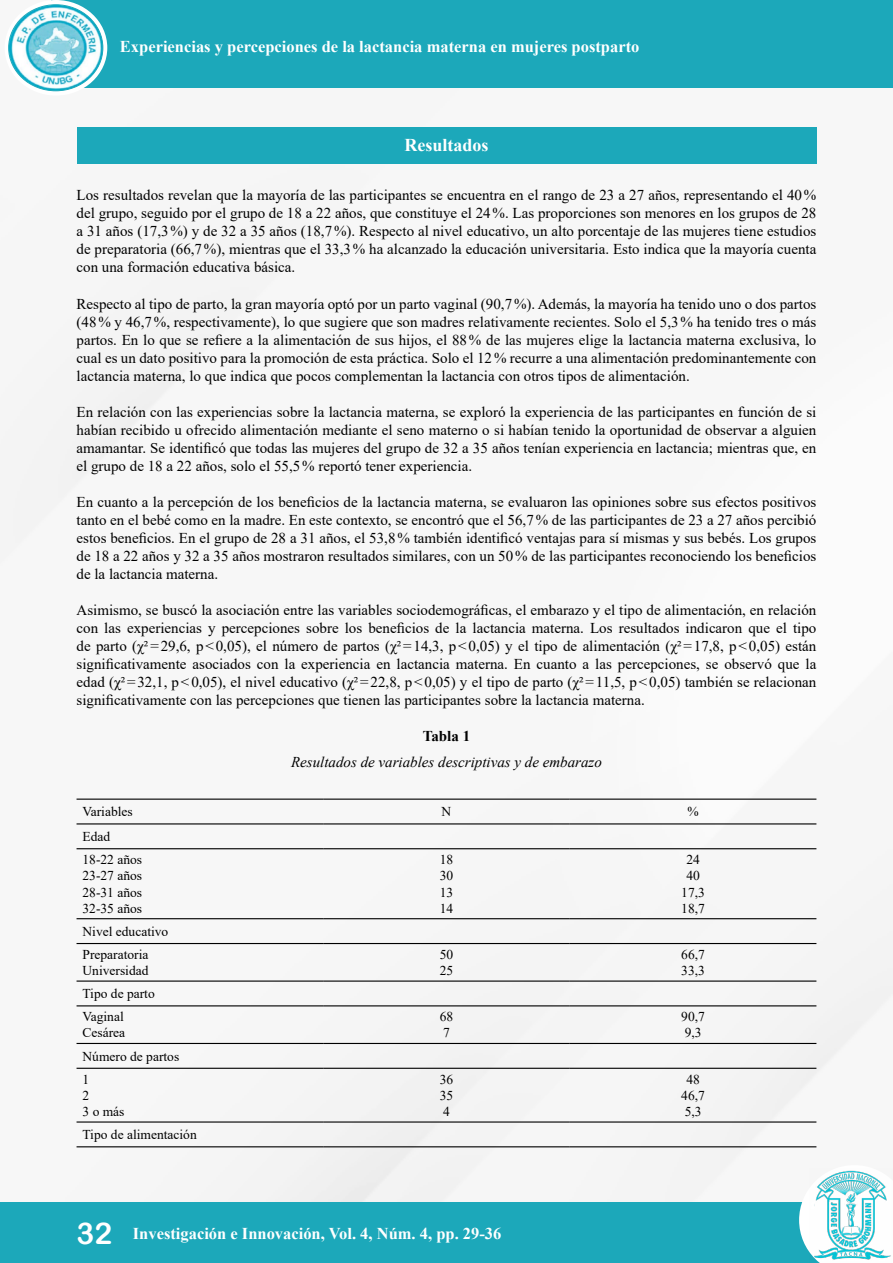
<style>
.page{position:relative;width:893px;height:1263px;background:#fff}
.page>*{position:absolute;margin:0;border:0;box-sizing:border-box;transform-origin:0 0}
.t1{font:700 18px "Times New Roman";color:#fff}
.t2{font:700 16.5px "Times New Roman";color:#fff}
.t3{font:15px/18px "Times New Roman";color:#000;text-align:justify}
.t4{font:italic 15px "Times New Roman";color:#000}
.t5{font:700 15px "Times New Roman";color:#000}
.t6{font:13.5px/16.2px "Times New Roman";color:#000}
.s1{font-family:"Arial Rounded MT Bold";font-weight:400;font-size:30px}
</style>
<div class="page">
<img style="left:0;top:127px;width:893px;height:1075px">
<div style="left:0;top:1202px;width:870px;height:61px;background:#1ca8ba"></div>
<svg style="left:799px;top:1165px;width:94px;height:87px"></svg>
<div style="left:51px;top:0;width:842px;height:88px;background:#1ca8ba"></div>
<div style="left:5px;top:0;width:102px;height:96px;background:#fff;border-radius:50%"></div>
<img style="left:9px;top:5px;width:94px;height:86px">
<img style="left:809px;top:1168px;width:84px;height:95px">
<img style="left:891px;top:1169px;width:2px;height:94px">
<hr style="left:77px;top:798px;width:246px;height:2px;background:#000">
<hr style="left:323px;top:798px;width:247px;height:2px;background:#000">
<hr style="left:570px;top:798px;width:246px;height:2px;background:#000">
<hr style="left:77px;top:823px;width:246px;height:1px;background:#000">
<hr style="left:323px;top:823px;width:247px;height:1px;background:#000">
<hr style="left:570px;top:823px;width:246px;height:1px;background:#000">
<hr style="left:77px;top:848px;width:246px;height:1px;background:#000">
<hr style="left:323px;top:848px;width:247px;height:1px;background:#000">
<hr style="left:570px;top:848px;width:246px;height:1px;background:#000">
<hr style="left:77px;top:918px;width:246px;height:1px;background:#000">
<hr style="left:323px;top:918px;width:247px;height:1px;background:#000">
<hr style="left:570px;top:918px;width:246px;height:1px;background:#000">
<hr style="left:77px;top:943px;width:246px;height:1px;background:#000">
<hr style="left:323px;top:943px;width:247px;height:1px;background:#000">
<hr style="left:570px;top:943px;width:246px;height:1px;background:#000">
<hr style="left:77px;top:980px;width:246px;height:2px;background:#000">
<hr style="left:323px;top:980px;width:247px;height:2px;background:#000">
<hr style="left:570px;top:980px;width:246px;height:2px;background:#000">
<hr style="left:77px;top:1005px;width:246px;height:1px;background:#000">
<hr style="left:323px;top:1005px;width:247px;height:1px;background:#000">
<hr style="left:570px;top:1005px;width:246px;height:1px;background:#000">
<hr style="left:77px;top:1043px;width:246px;height:1px;background:#000">
<hr style="left:323px;top:1043px;width:247px;height:1px;background:#000">
<hr style="left:570px;top:1043px;width:246px;height:1px;background:#000">
<hr style="left:77px;top:1068px;width:246px;height:1px;background:#000">
<hr style="left:323px;top:1068px;width:247px;height:1px;background:#000">
<hr style="left:570px;top:1068px;width:246px;height:1px;background:#000">
<hr style="left:77px;top:1121px;width:246px;height:1px;background:#000">
<hr style="left:323px;top:1121px;width:247px;height:1px;background:#000">
<hr style="left:570px;top:1121px;width:246px;height:1px;background:#000">
<hr style="left:77px;top:1146px;width:246px;height:1px;background:#000">
<hr style="left:323px;top:1146px;width:247px;height:1px;background:#000">
<hr style="left:570px;top:1146px;width:246px;height:1px;background:#000">
<div style="left:77px;top:128px;width:739px;height:36px;background:#1ca8ba"></div>
<p class="t2" style="left:120px;top:34px;width:521px">Experiencias y percepciones de la lactancia materna en mujeres postparto</p>
<p class="t1" style="left:404px;top:132px;width:86px">Resultados</p>
<p class="t3" style="left:77px;top:186px;width:741px">Los resultados revelan que la mayoría de las participantes se encuentra en el rango de 23 a 27 años, representando el 40% del grupo, seguido por el grupo de 18 a 22 años, que constituye el 24%. Las proporciones son menores en los grupos de 28 a 31 años (17,3%) y de 32 a 35 años (18,7%). Respecto al nivel educativo, un alto porcentaje de las mujeres tiene estudios de preparatoria (66,7%), mientras que el 33,3% ha alcanzado la educación universitaria. Esto indica que la mayoría cuenta con una formación educativa básica.</p>
<p class="t3" style="left:77px;top:294px;width:741px">Respecto al tipo de parto, la gran mayoría optó por un parto vaginal (90,7%). Además, la mayoría ha tenido uno o dos partos (48% y 46,7%, respectivamente), lo que sugiere que son madres relativamente recientes. Solo el 5,3% ha tenido tres o más partos. En lo que se refiere a la alimentación de sus hijos, el 88% de las mujeres elige la lactancia materna exclusiva, lo cual es un dato positivo para la promoción de esta práctica. Solo el 12% recurre a una alimentación predominantemente con lactancia materna, lo que indica que pocos complementan la lactancia con otros tipos de alimentación.</p>
<p class="t3" style="left:77px;top:402px;width:741px">En relación con las experiencias sobre la lactancia materna, se exploró la experiencia de las participantes en función de si habían recibido u ofrecido alimentación mediante el seno materno o si habían tenido la oportunidad de observar a alguien amamantar. Se identificó que todas las mujeres del grupo de 32 a 35 años tenían experiencia en lactancia; mientras que, en el grupo de 18 a 22 años, solo el 55,5% reportó tener experiencia.</p>
<p class="t3" style="left:77px;top:492px;width:741px">En cuanto a la percepción de los beneficios de la lactancia materna, se evaluaron las opiniones sobre sus efectos positivos tanto en el bebé como en la madre. En este contexto, se encontró que el 56,7% de las participantes de 23 a 27 años percibió estos beneficios. En el grupo de 28 a 31 años, el 53,8% también identificó ventajas para sí mismas y sus bebés. Los grupos de 18 a 22 años y 32 a 35 años mostraron resultados similares, con un 50% de las participantes reconociendo los beneficios de la lactancia materna.</p>
<p class="t3" style="left:77px;top:600px;width:741px">Asimismo, se buscó la asociación entre las variables sociodemográficas, el embarazo y el tipo de alimentación, en relación con las experiencias y percepciones sobre los beneficios de la lactancia materna. Los resultados indicaron que el tipo de parto (χ²=29,6, p&lt;0,05), el número de partos (χ²=14,3, p&lt;0,05) y el tipo de alimentación (χ²=17,8, p&lt;0,05) están significativamente asociados con la experiencia en lactancia materna. En cuanto a las percepciones, se observó que la edad (χ²=32,1, p&lt;0,05), el nivel educativo (χ²=22,8, p&lt;0,05) y el tipo de parto (χ²=11,5, p&lt;0,05) también se relacionan significativamente con las percepciones que tienen las participantes sobre la lactancia materna.</p>
<p class="t5" style="left:423px;top:725px;width:49px">Tabla 1</p>
<p class="t4" style="left:291px;top:752px;width:312px">Resultados de variables descriptivas y de embarazo</p>
<p class="t6" style="left:83px;top:803px;width:52px">Variables</p>
<p class="t6" style="left:442px;top:803px;width:11px">N</p>
<p class="t6" style="left:687px;top:803px;width:13px">%</p>
<p class="t6" style="left:83px;top:824px;width:61px;line-height:23.1px">Edad<br>18-22 años</p>
<p class="t6" style="left:83px;top:867px;width:61px;text-align:justify">23-27 años 28-31 años 32-35 años</p>
<p class="t6" style="left:440px;top:851px;width:15px;text-align:justify">18<br>30<br>13<br>14</p>
<p class="t6" style="left:681px;top:851px;width:25px;text-align:center">24<br>40<br>17,3<br>18,7</p>
<p class="t6" style="left:83px;top:919px;width:87px;line-height:23.1px">Nivel educativo<br>Preparatoria</p>
<p class="t6" style="left:83px;top:962px;width:67px">Universidad</p>
<p class="t6" style="left:83px;top:982px;width:74px;line-height:23.1px">Tipo de parto<br>Vaginal</p>
<p class="t6" style="left:83px;top:1024px;width:44px">Cesárea</p>
<p class="t6" style="left:83px;top:1044px;width:98px;line-height:23.1px">Número de partos<br>1</p>
<p class="t6" style="left:83px;top:1087px;width:43px">2<br>3 o más</p>
<p class="t6" style="left:83px;top:1126px;width:116px">Tipo de alimentación</p>
<p class="t6" style="left:440px;top:946px;width:15px">50<br>25</p>
<p class="t6" style="left:681px;top:946px;width:25px">66,7<br>33,3</p>
<p class="t6" style="left:440px;top:1008px;width:15px">68<br>7</p>
<p class="t6" style="left:681px;top:1008px;width:25px">90,7<br>9,3</p>
<p class="t6" style="left:440px;top:1070px;width:15px;text-align:justify">36<br>35<br>4</p>
<p class="t6" style="left:681px;top:1070px;width:25px;text-align:center">48<br>46,7<br>5,3</p>
<p class="t2" style="left:77px;top:1221px;width:426px"><span class="s1">32</span> Investigación e Innovación, Vol. 4, Núm. 4, pp. 29-36</p>
</div>
